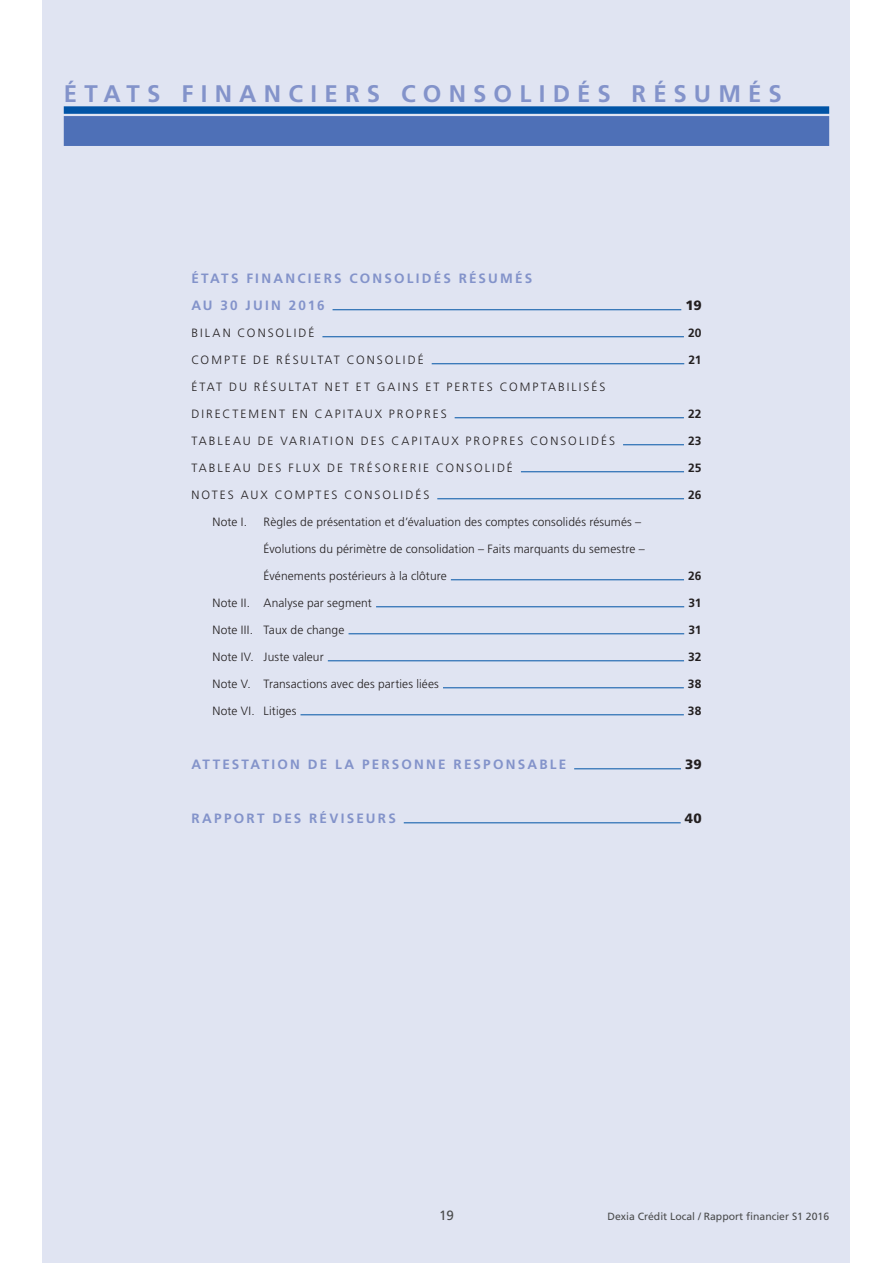
<style>
.page{position:relative;width:893px;height:1263px;background:#fff}
.page>*{position:absolute;margin:0;border:0;box-sizing:border-box;transform-origin:0 0}
.t1{font:700 24px "Frutiger";letter-spacing:.3em;color:#8393ca}
.t2{font:700 13.5px/27px "Frutiger";letter-spacing:.165em;color:#8393ca}
.t3{font:900 13.5px "Frutiger";color:#231f20}
.t4{font:13.5px "Frutiger";color:#4b4c4d}
.t5{font:300 12px "Frutiger";letter-spacing:.165em;color:#231f20}
.t6{font:300 12px "Frutiger";letter-spacing:.025em;color:#231f20}
.t7{font:300 12px "Frutiger";letter-spacing:.005em;color:#231f20}
.t8{font:700 12px "Frutiger";letter-spacing:.01em;color:#231f20}
.t9{font:300 12px "Frutiger";letter-spacing:.175em;color:#231f20}
.t10{font:10.5px "Frutiger";color:#4b4c4d}
</style>
<div class="page">
<div style="left:43px;top:0;width:807px;height:1263px;background:#e0e4f2"></div>
<div style="left:64px;top:106px;width:765px;height:8px;background:#0154a6"></div>
<div style="left:64px;top:116px;width:765px;height:30px;background:#4e70b7"></div>
<hr style="left:333px;top:309px;width:348px;height:1px;background:#0154a6">
<hr style="left:322px;top:336px;width:362px;height:1px;background:#0154a6">
<hr style="left:432px;top:363px;width:252px;height:1px;background:#0154a6">
<hr style="left:455px;top:417px;width:229px;height:1px;background:#0154a6">
<hr style="left:623px;top:444px;width:61px;height:1px;background:#0154a6">
<hr style="left:521px;top:471px;width:163px;height:1px;background:#0154a6">
<hr style="left:437px;top:498px;width:247px;height:1px;background:#0154a6">
<hr style="left:451px;top:579px;width:233px;height:1px;background:#0154a6">
<hr style="left:376px;top:606px;width:308px;height:1px;background:#0154a6">
<hr style="left:349px;top:633px;width:335px;height:1px;background:#0154a6">
<hr style="left:328px;top:660px;width:356px;height:1px;background:#0154a6">
<hr style="left:443px;top:687px;width:241px;height:1px;background:#0154a6">
<hr style="left:301px;top:714px;width:383px;height:1px;background:#0154a6">
<hr style="left:574px;top:768px;width:107px;height:1px;background:#0154a6">
<hr style="left:404px;top:822px;width:277px;height:1px;background:#0154a6">
<h1 class="t1" style="left:64px;top:79px;width:719px">ÉTATS FINANCIERS CONSOLIDÉS RÉSUMÉS</h1>
<p class="t2" style="left:191px;top:264px;width:342px">ÉTATS FINANCIERS CONSOLIDÉS RÉSUMÉS<br>AU 30 JUIN 2016</p>
<p class="t3" style="left:685px;top:297px;width:18px">19</p>
<p class="t9" style="left:191px;top:326px;width:125px">BILAN CONSOLIDÉ</p>
<p class="t8" style="left:688px;top:326px;width:15px">20</p>
<p class="t5" style="left:191px;top:353px;width:234px">COMPTE DE RÉSULTAT CONSOLIDÉ</p>
<p class="t8" style="left:688px;top:353px;width:15px">21</p>
<p class="t5" style="left:191px;top:380px;width:416px">ÉTAT DU RÉSULTAT NET ET GAINS ET PERTES COMPTABILISÉS</p>
<p class="t5" style="left:191px;top:407px;width:257px">DIRECTEMENT EN CAPITAUX PROPRES</p>
<p class="t8" style="left:688px;top:407px;width:15px">22</p>
<p class="t5" style="left:191px;top:434px;width:425px">TABLEAU DE VARIATION DES CAPITAUX PROPRES CONSOLIDÉS</p>
<p class="t8" style="left:688px;top:434px;width:15px">23</p>
<p class="t5" style="left:191px;top:461px;width:323px">TABLEAU DES FLUX DE TRÉSORERIE CONSOLIDÉ</p>
<p class="t8" style="left:688px;top:461px;width:15px">25</p>
<p class="t5" style="left:191px;top:488px;width:239px">NOTES AUX COMPTES CONSOLIDÉS</p>
<p class="t8" style="left:688px;top:488px;width:15px">26</p>
<p class="t6" style="left:213px;top:515px;width:36px">Note I.</p>
<p class="t6" style="left:264px;top:515px;width:379px">Règles de présentation et d’évaluation des comptes consolidés résumés –</p>
<p class="t7" style="left:264px;top:542px;width:383px">Évolutions du périmètre de consolidation – Faits marquants du semestre –</p>
<p class="t7" style="left:264px;top:569px;width:185px">Événements postérieurs à la clôture</p>
<p class="t8" style="left:688px;top:569px;width:15px">26</p>
<p class="t6" style="left:213px;top:596px;width:161px">Note II. Analyse par segment</p>
<p class="t8" style="left:688px;top:596px;width:15px">31</p>
<p class="t7" style="left:213px;top:623px;width:133px">Note III. Taux de change</p>
<p class="t8" style="left:688px;top:623px;width:15px">31</p>
<p class="t7" style="left:213px;top:650px;width:113px">Note IV. Juste valeur</p>
<p class="t8" style="left:688px;top:650px;width:15px">32</p>
<p class="t6" style="left:213px;top:677px;width:228px">Note V. Transactions avec des parties liées</p>
<p class="t8" style="left:688px;top:677px;width:15px">38</p>
<p class="t6" style="left:213px;top:704px;width:85px">Note VI. Litiges</p>
<p class="t8" style="left:688px;top:704px;width:15px">38</p>
<p class="t2" style="left:191px;top:750px;width:376px">ATTESTATION DE LA PERSONNE RESPONSABLE</p>
<p class="t3" style="left:685px;top:756px;width:18px">39</p>
<p class="t2" style="left:191px;top:804px;width:206px">RAPPORT DES RÉVISEURS</p>
<p class="t3" style="left:685px;top:810px;width:18px">40</p>
<p class="t4" style="left:439px;top:1208px;width:16px">19</p>
<p class="t10" style="left:607px;top:1210px;width:223px">Dexia Crédit Local / Rapport financier S1 2016</p>
</div>
